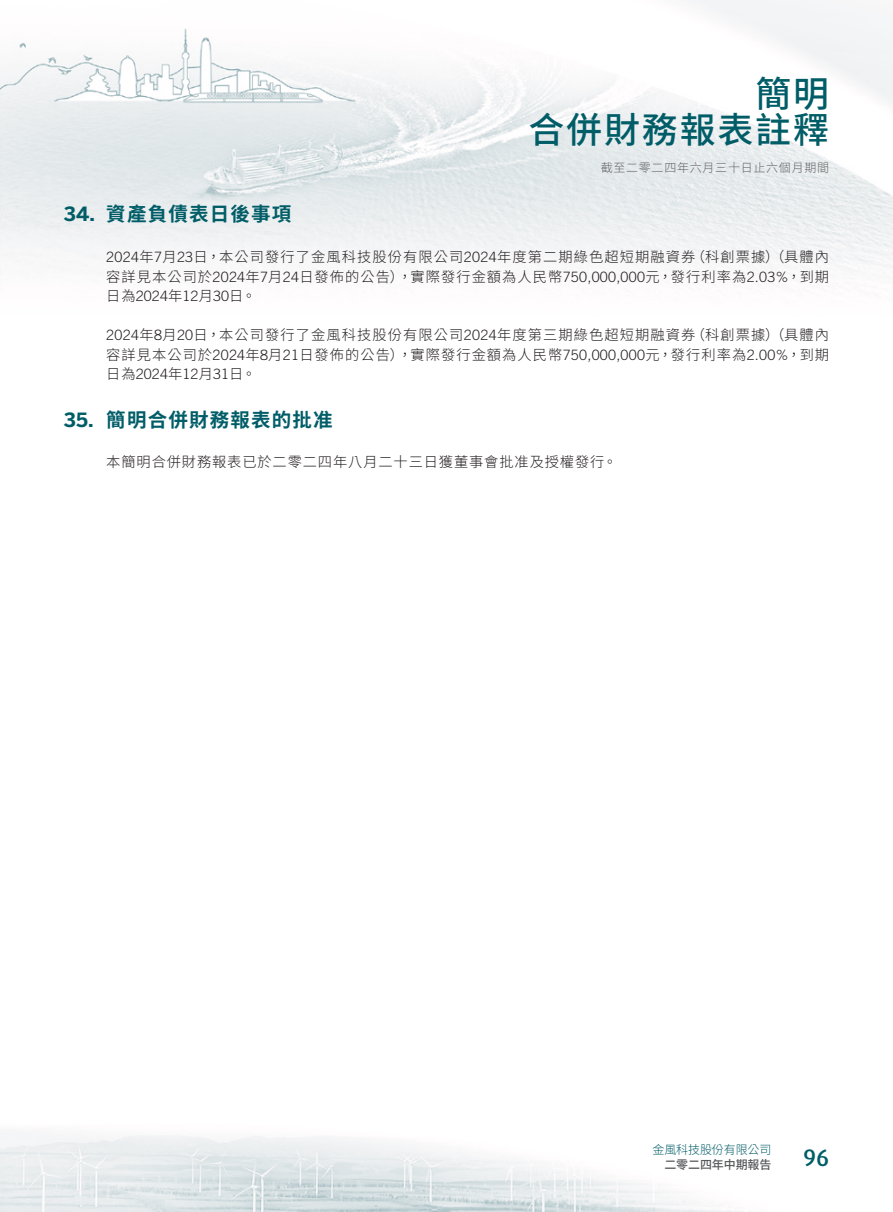
<style>
.page{position:relative;width:893px;height:1212px;background:#fff}
.page>*{position:absolute;margin:0;border:0;box-sizing:border-box;transform-origin:0 0}
.t1{font:500 36px/36px "Source Han Sans TC";letter-spacing:.05em;color:#005d67;text-align:right}
.t2{font:500 24px "Dax";color:#005d67}
.Heading_1{font:700 19.5px "Source Han Sans TC";letter-spacing:.06em;color:#005d67}
.Heading_1-2{font:700 19.5px "Benton Sans";color:#005d67}
.Body_Text{font:300 14.25px/19.5px "Source Han Sans TC";letter-spacing:.07em;color:#231f20}
.t3{font:300 12px "Source Han Sans TC";letter-spacing:.06em;color:#636366}
.t4{font:300 12px "Source Han Sans TC";letter-spacing:-.01em;color:#005d67}
.t5{font:500 12px "Source Han Sans TC";letter-spacing:-.01em;color:#57585a}
.s1{font-family:"Trade Gothic LT Std"}
</style>
<div class="page">
<img style="left:0;top:0;width:893px;height:1212px">
<p class="Heading_1-2" style="left:64px;top:203px;width:33px">34.</p>
<p class="Heading_1-2" style="left:64px;top:408px;width:31px">35.</p>
<p class="Heading_1" style="left:106px;top:203px;width:187px">資產負債表日後事項</p>
<h1 class="t1" style="left:528px;top:77px;width:302px">簡明<br>合併財務報表註釋</h1>
<p class="t3" style="left:601px;top:161px;width:230px">截至二零二四年六月三十日止六個月期間</p>
<p class="Body_Text" style="left:691px;top:247px;width:140px">（科創票據）（具體內</p>
<p class="Body_Text" style="left:106px;top:247px;width:724px"><span class="s1">2024</span>年 月<span class="s1">7 23</span>日，本公司發行了金風科技股份有限公司<span class="s1">2024</span>年度第二期綠色超短期融資券<br>容詳見本公司於<span class="s1">2024</span>年 月<span class="s1">7 24</span>日發佈的公告，）實際發行金額為人民幣<span class="s1">750,000,000</span>元，發行利率為<span class="s1">2.03%</span>，到期日為<span class="s1">2024</span>年<span class="s1">12</span>月<span class="s1">30</span>日。</p>
<p class="Body_Text" style="left:691px;top:325px;width:140px">（科創票據）（具體內</p>
<p class="Body_Text" style="left:106px;top:325px;width:724px"><span class="s1">2024</span>年 月<span class="s1">8 20</span>日，本公司發行了金風科技股份有限公司<span class="s1">2024</span>年度第三期綠色超短期融資券<br>容詳見本公司於<span class="s1">2024</span>年 月<span class="s1">8 21</span>日發佈的公告，）實際發行金額為人民幣<span class="s1">750,000,000</span>元，發行利率為<span class="s1">2.00%</span>，到期日為<span class="s1">2024</span>年<span class="s1">12</span>月<span class="s1">31</span>日。</p>
<p class="Heading_1" style="left:106px;top:408px;width:228px">簡明合併財務報表的批准</p>
<p class="Body_Text" style="left:106px;top:453px;width:512px">本簡明合併財務報表已於二零二四年八月二十三日獲董事會批准及授權發行。</p>
<p class="t4" style="left:652px;top:1143px;width:120px">金風科技股份有限公司</p>
<h2 class="t2" style="left:803px;top:1144px;width:27px">96</h2>
<p class="t5" style="left:664px;top:1158px;width:109px">二零二四年中期報告</p>
</div>
